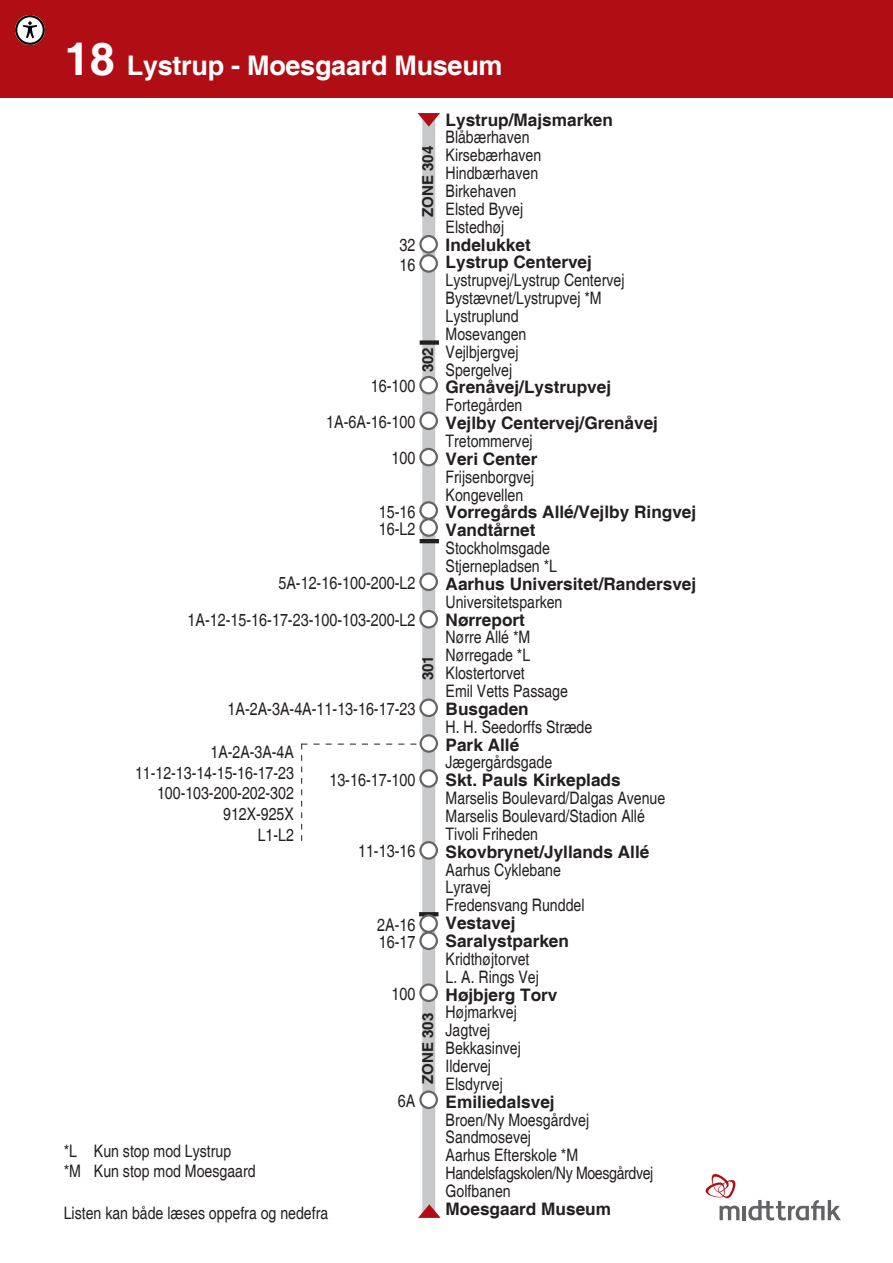
<style>
.page{position:relative;width:893px;height:1263px;background:#fff}
.page>*{position:absolute;margin:0;border:0;box-sizing:border-box;transform-origin:0 0}
.t1{font:700 27px "Helvetica";letter-spacing:-.01em;color:#fff}
.t2{font:condensed 17.4px/36px "Helvetica";color:#231f20}
.t3{font:condensed 17.25px/17.9px "Helvetica";color:#231f20}
.t4{font:700 17.25px/17.9px "Helvetica";color:#231f20}
.t5{font:700 15px "Helvetica";color:#231f20}
.s1{font-size:45px}
</style>
<div class="page">
<div style="left:0;top:0;width:893px;height:98px;background:#b00d15"></div>
<svg style="left:719px;top:1205px;width:20px;height:15px"></svg>
<svg style="left:748px;top:1200px;width:93px;height:20px"></svg>
<hr style="left:743px;top:1206px;width:3px;height:14px;background:#636366">
<svg style="left:705px;top:1174px;width:31px;height:25px"></svg>
<div style="left:422px;top:115px;width:13px;height:1102px;background:#c7c8ca"></div>
<svg style="left:417px;top:113px;width:23px;height:14px"></svg>
<svg style="left:418px;top:1204px;width:23px;height:14px"></svg>
<div style="left:420px;top:340px;width:19px;height:5px;background:#231f20"></div>
<hr style="left:420px;top:539px;width:19px;height:4px;background:#231f20">
<svg style="left:419px;top:912px;width:19px;height:4px"></svg>
<svg style="left:420px;top:236px;width:17px;height:16px"></svg>
<div style="left:419px;top:235px;width:19px;height:19px;border:2px solid #636366;border-radius:50%"></div>
<svg style="left:420px;top:255px;width:17px;height:17px"></svg>
<div style="left:419px;top:254px;width:19px;height:19px;border:2px solid #636366;border-radius:50%"></div>
<svg style="left:420px;top:377px;width:17px;height:16px"></svg>
<div style="left:419px;top:376px;width:19px;height:18px;border:2px solid #636366;border-radius:50%"></div>
<svg style="left:420px;top:413px;width:17px;height:16px"></svg>
<div style="left:419px;top:411px;width:19px;height:19px;border:2px solid #636366;border-radius:50%"></div>
<svg style="left:420px;top:449px;width:17px;height:16px"></svg>
<div style="left:419px;top:448px;width:19px;height:18px;border:2px solid #636366;border-radius:50%"></div>
<svg style="left:420px;top:502px;width:17px;height:17px"></svg>
<div style="left:419px;top:501px;width:19px;height:19px;border:2px solid #636366;border-radius:50%"></div>
<svg style="left:420px;top:574px;width:17px;height:16px"></svg>
<div style="left:419px;top:572px;width:19px;height:19px;border:2px solid #636366;border-radius:50%"></div>
<svg style="left:420px;top:700px;width:17px;height:16px"></svg>
<div style="left:419px;top:698px;width:19px;height:19px;border:2px solid #636366;border-radius:50%"></div>
<div style="left:420px;top:611px;width:17px;height:16px;background:#fff;border-radius:50%"></div>
<div style="left:419px;top:610px;width:19px;height:18px;border:2px solid #636366;border-radius:50%"></div>
<svg style="left:420px;top:770px;width:17px;height:17px"></svg>
<div style="left:419px;top:769px;width:19px;height:19px;border:2px solid #636366;border-radius:50%"></div>
<svg style="left:420px;top:915px;width:17px;height:17px"></svg>
<div style="left:419px;top:914px;width:19px;height:19px;border:2px solid #636366;border-radius:50%"></div>
<svg style="left:420px;top:932px;width:17px;height:17px"></svg>
<div style="left:419px;top:931px;width:19px;height:19px;border:2px solid #636366;border-radius:50%"></div>
<svg style="left:420px;top:984px;width:17px;height:17px"></svg>
<div style="left:419px;top:983px;width:19px;height:19px;border:2px solid #636366;border-radius:50%"></div>
<svg style="left:420px;top:1091px;width:17px;height:17px"></svg>
<div style="left:419px;top:1090px;width:19px;height:19px;border:2px solid #636366;border-radius:50%"></div>
<svg style="left:420px;top:842px;width:17px;height:16px"></svg>
<div style="left:419px;top:841px;width:19px;height:19px;border:2px solid #636366;border-radius:50%"></div>
<svg style="left:420px;top:519px;width:17px;height:17px"></svg>
<div style="left:419px;top:518px;width:19px;height:19px;border:2px solid #636366;border-radius:50%"></div>
<svg style="left:301px;top:744px;width:115px;height:97px"></svg>
<svg style="left:421px;top:735px;width:16px;height:17px"></svg>
<div style="left:420px;top:734px;width:18px;height:19px;border:2px solid #636366;border-radius:50%"></div>
<svg style="left:15px;top:15px;width:30px;height:30px"></svg>
<h1 class="t1" style="left:65px;top:49px;width:439px"><span class="s1">18</span> Lystrup - Moesgaard Museum</h1>
<p class="t5" style="left:419px;top:217px;width:73px;rotate:-90deg">ZONE 304</p>
<p class="t2" style="left:399px;top:236px;width:17px;line-height:19.2px">32<br>16</p>
<p class="t5" style="left:419px;top:372px;width:27px;rotate:-90deg">302</p>
<p class="t2" style="left:326px;top:368px;width:91px;text-align:right">16-100<br>1A-6A-16-100<br>100</p>
<p class="t2" style="left:379px;top:494px;width:38px">15-16</p>
<p class="t2" style="left:379px;top:511px;width:38px">16-L2</p>
<p class="t2" style="left:278px;top:565px;width:138px">5A-12-16-100-200-L2</p>
<p class="t2" style="left:188px;top:602px;width:229px">1A-12-15-16-17-23-100-103-200-L2</p>
<p class="t5" style="left:419px;top:680px;width:27px;rotate:-90deg">301</p>
<p class="t2" style="left:227px;top:691px;width:189px">1A-2A-3A-4A-11-13-16-17-23</p>
<p class="t3" style="left:135px;top:742px;width:160px;line-height:20.7px;text-align:right">1A-2A-3A-4A<br>11-12-13-14-15-16-17-23<br>100-103-200-202-302<br>912X-925X<br>L1-L2</p>
<p class="t2" style="left:329px;top:762px;width:88px">13-16-17-100</p>
<p class="t2" style="left:358px;top:833px;width:59px">11-13-16</p>
<p class="t2" style="left:377px;top:916px;width:40px;line-height:17.1px">2A-16<br>16-17</p>
<p class="t2" style="left:391px;top:976px;width:25px">100</p>
<p class="t5" style="left:419px;top:1084px;width:73px;rotate:-90deg">ZONE 303</p>
<p class="t2" style="left:398px;top:1083px;width:19px">6A</p>
<p class="t3" style="left:64px;top:1140px;width:193px;line-height:20.7px">*L Kun stop mod Lystrup<br>*M Kun stop mod Moesgaard</p>
<p class="t3" style="left:64px;top:1204px;width:266px">Listen kan både læses oppefra og nedefra</p>
<p class="t4" style="left:446px;top:111px;width:169px">Lystrup/Majsmarken</p>
<p class="t3" style="left:446px;top:129px;width:97px">Blåbærhaven<br>Kirsebærhaven<br>Hindbærhaven<br>Birkehaven<br>Elsted Byvej<br>Elstedhøj</p>
<p class="t4" style="left:446px;top:236px;width:148px">Indelukket<br>Lystrup Centervej</p>
<p class="t3" style="left:446px;top:271px;width:180px">Lystrupvej/Lystrup Centervej<br>Bystævnet/Lystrupvej *M<br>Lystruplund<br>Mosevangen<br>Vejlbjergvej<br>Spergelvej</p>
<p class="t4" style="left:446px;top:379px;width:167px">Grenåvej/Lystrupvej</p>
<p class="t3" style="left:446px;top:396px;width:78px">Fortegården</p>
<p class="t4" style="left:446px;top:415px;width:214px">Vejlby Centervej/Grenåvej</p>
<p class="t3" style="left:446px;top:432px;width:89px">Tretommervej</p>
<p class="t4" style="left:446px;top:451px;width:93px">Veri Center</p>
<p class="t3" style="left:446px;top:468px;width:90px">Frijsenborgvej<br>Kongevellen</p>
<p class="t4" style="left:446px;top:504px;width:252px">Vorregårds Allé/Vejlby Ringvej<br>Vandtårnet</p>
<p class="t3" style="left:446px;top:539px;width:113px">Stockholmsgade<br>Stjernepladsen *L</p>
<p class="t4" style="left:446px;top:576px;width:252px">Aarhus Universitet/Randersvej</p>
<p class="t3" style="left:446px;top:593px;width:118px">Universitetsparken</p>
<p class="t4" style="left:446px;top:611px;width:81px">Nørreport</p>
<p class="t3" style="left:446px;top:629px;width:124px">Nørre Allé *M<br>Nørregade *L<br>Klostertorvet<br>Emil Vetts Passage</p>
<p class="t4" style="left:446px;top:701px;width:85px">Busgaden</p>
<p class="t3" style="left:446px;top:718px;width:148px">H. H. Seedorffs Stræde</p>
<p class="t4" style="left:446px;top:736px;width:75px">Park Allé</p>
<p class="t3" style="left:446px;top:754px;width:108px">Jægergårdsgade</p>
<p class="t4" style="left:446px;top:772px;width:177px">Skt. Pauls Kirkeplads</p>
<p class="t3" style="left:446px;top:789px;width:221px">Marselis Boulevard/Dalgas Avenue<br>Marselis Boulevard/Stadion Allé<br>Tivoli Friheden</p>
<p class="t4" style="left:446px;top:843px;width:205px">Skovbrynet/Jyllands Allé</p>
<p class="t3" style="left:446px;top:861px;width:140px">Aarhus Cyklebane<br>Lyravej<br>Fredensvang Runddel</p>
<p class="t4" style="left:446px;top:915px;width:125px">Vestavej<br>Saralystparken</p>
<p class="t3" style="left:446px;top:950px;width:95px">Kridthøjtorvet<br>L. A. Rings Vej</p>
<p class="t4" style="left:446px;top:986px;width:113px">Højbjerg Torv</p>
<p class="t3" style="left:446px;top:1003px;width:77px">Højmarkvej<br>Jagtvej<br>Bekkasinvej<br>Ildervej<br>Elsdyrvej</p>
<p class="t4" style="left:446px;top:1093px;width:111px">Emiliedalsvej</p>
<p class="t3" style="left:446px;top:1111px;width:209px">Broen/Ny Moesgårdvej<br>Sandmosevej<br>Aarhus Efterskole *M<br>Handelsfagskolen/Ny Moesgårdvej<br>Golfbanen</p>
<p class="t4" style="left:446px;top:1201px;width:167px">Moesgaard Museum</p>
</div>
